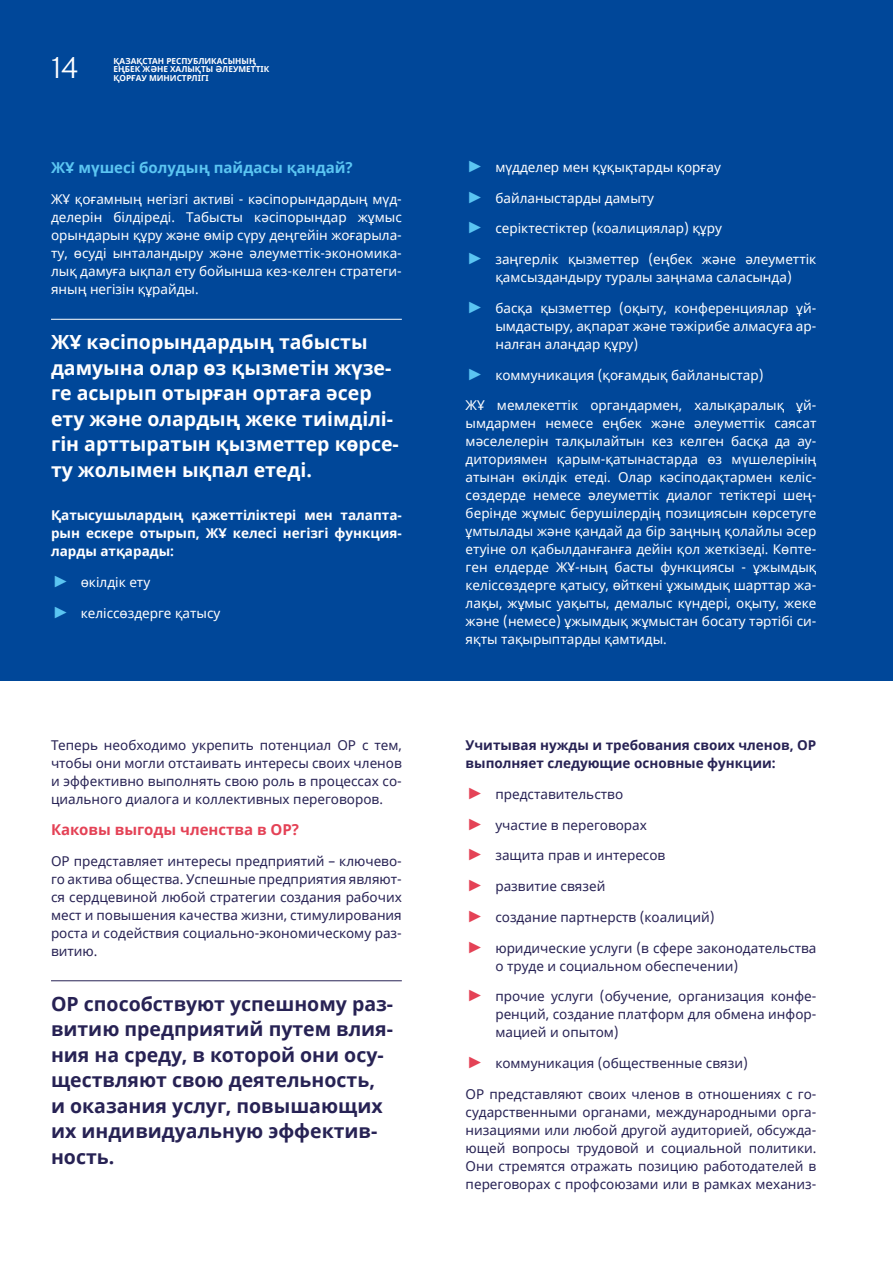
<style>
.page{position:relative;width:893px;height:1263px;background:#fff}
.page>*{position:absolute;margin:0;border:0;box-sizing:border-box;transform-origin:0 0}
.t1{font:300 30px "Overpass";color:#fff}
.t2{font:700 19.5px/25.5px "Noto Sans";color:#272254}
.t3{font:700 19.5px/25.5px "Noto Sans";color:#fff}
.t4{font:700 15px "Noto Sans";color:#5bc5f2}
.t5{font:700 15px "Noto Sans";color:#e44256}
.t6{font:13.5px/18px "Noto Sans";color:#fff;text-align:justify}
.t7{font:13.5px/18px "Noto Sans";color:#272254;text-align:justify}
.t8{font:700 13.5px/18px "Noto Sans";color:#fff;text-align:justify}
.t9{font:700 13.5px/18px "Noto Sans";color:#272254}
.t10{font:700 8.25px/8.2px "Noto Sans";color:#fff}
.s1{font-weight:700;font-size:19.5px;color:#5bc5f2}
.s2{font-weight:700;font-size:19.5px;color:#e44256}
</style>
<div class="page">
<div style="left:0;top:0;width:893px;height:680px;background:#004799"></div>
<hr style="left:51px;top:980px;width:351px;height:1px;background:#272254">
<hr style="left:51px;top:319px;width:351px;height:1px;background:#fff">
<h1 class="t1" style="left:51px;top:46px;width:29px">14</h1>
<p class="t10" style="left:113px;top:57px;width:157px">ҚАЗАҚСТАН РЕСПУБЛИКАСЫНЫҢ<br>ЕҢБЕК ЖӘНЕ ХАЛЫҚТЫ ӘЛЕУМЕТТІК<br>ҚОРҒАУ МИНИСТРЛІГІ</p>
<p class="t4" style="left:51px;top:157px;width:303px">ЖҰ мүшесі болудың пайдасы қандай?</p>
<p class="t6" style="left:51px;top:191px;width:352px">ЖҰ қоғамның негізгі активі - кәсіпорындардың мүд&shy;делерін білдіреді. Табысты кәсіпорындар жұмыс орындарын құру және өмір сүру деңгейін жоғарыла&shy;ту, өсуді ынталандыру және әлеуметтік-экономика&shy;лық дамуға ықпал ету бойынша кез-келген стратеги&shy;яның негізін құрайды.</p>
<h2 class="t3" style="left:51px;top:329px;width:349px">ЖҰ кәсіпорындардың табысты дамуына олар өз қызметін жүзе&shy;ге асырып отырған ортаға әсер ету және олардың жеке тиімділі&shy;гін арттыратын қызметтер көрсе&shy;ту жолымен ықпал етеді.</h2>
<p class="t8" style="left:51px;top:506px;width:352px">Қатысушылардың қажеттіліктері мен талапта&shy;рын ескере отырып, ЖҰ келесі негізгі функция&shy;ларды атқарады:</p>
<p class="t6" style="left:51px;top:574px;width:101px"><span class="s1">►</span> өкілдік ету</p>
<p class="t6" style="left:51px;top:604px;width:171px"><span class="s1">►</span> келіссөздерге қатысу</p>
<p class="t7" style="left:51px;top:737px;width:352px">Теперь необходимо укрепить потенциал ОР с тем, чтобы они могли отстаивать интересы своих членов и эффективно выполнять свою роль в процессах со&shy;циального диалога и коллективных переговоров.</p>
<p class="t5" style="left:51px;top:819px;width:249px">Каковы выгоды членства в ОР?</p>
<p class="t7" style="left:51px;top:852px;width:352px">ОР представляет интересы предприятий – ключево&shy;го актива общества. Успешные предприятия являют&shy;ся сердцевиной любой стратегии создания рабочих мест и повышения качества жизни, стимулирования роста и содействия социально-экономическому раз&shy;витию.</p>
<h2 class="t2" style="left:51px;top:990px;width:344px">ОР способствуют успешному раз&shy;витию предприятий путем влия&shy;ния на среду, в которой они осу&shy;ществляют свою деятельность, и оказания услуг, повышающих их индивидуальную эффектив&shy;ность.</h2>
<p class="t6" style="left:466px;top:158px;width:257px"><span class="s1">►</span> мүдделер мен құқықтарды қорғау</p>
<p class="t6" style="left:466px;top:189px;width:190px"><span class="s1">►</span> байланыстарды дамыту</p>
<p class="t6" style="left:466px;top:220px;width:258px"><span class="s1">►</span> серіктестіктер (коалициялар) құру</p>
<p class="t6" style="left:466px;top:251px;width:352px;text-align:center"><span class="s1">►</span> заңгерлік қызметтер (еңбек және әлеуметтік қамсыздандыру туралы заңнама саласында)</p>
<p class="t6" style="left:495px;top:299px;width:323px;text-indent:-30px"><span class="s1">►</span> басқа қызметтер (оқыту, конференциялар ұй&shy;ымдастыру, ақпарат және тәжірибе алмасуға ар&shy;налған алаңдар құру)</p>
<p class="t6" style="left:466px;top:366px;width:299px"><span class="s1">►</span> коммуникация (қоғамдық байланыстар)</p>
<p class="t6" style="left:466px;top:397px;width:352px">ЖҰ мемлекеттік органдармен, халықаралық ұй&shy;ымдармен немесе еңбек және әлеуметтік саясат мәселелерін талқылайтын кез келген басқа да ау&shy;диториямен қарым-қатынастарда өз мүшелерінің атынан өкілдік етеді. Олар кәсіподақтармен келіс&shy;сөздерде немесе әлеуметтік диалог тетіктері шең&shy;берінде жұмыс берушілердің позициясын көрсетуге ұмтылады және қандай да бір заңның қолайлы әсер етуіне ол қабылданғанға дейін қол жеткізеді. Көпте&shy;ген елдерде ЖҰ-ның басты функциясы - ұжымдық келіссөздерге қатысу, өйткені ұжымдық шарттар жа&shy;лақы, жұмыс уақыты, демалыс күндері, оқыту, жеке және (немесе) ұжымдық жұмыстан босату тәртібі си&shy;яқты тақырыптарды қамтиды.</p>
<p class="t9" style="left:466px;top:736px;width:352px">Учитывая нужды и требования своих членов, ОР выполняет следующие основные функции:</p>
<p class="t7" style="left:466px;top:785px;width:159px"><span class="s2">►</span> представительство</p>
<p class="t7" style="left:466px;top:816px;width:183px"><span class="s2">►</span> участие в переговорах</p>
<p class="t7" style="left:466px;top:847px;width:201px"><span class="s2">►</span> защита прав и интересов</p>
<p class="t7" style="left:466px;top:878px;width:141px"><span class="s2">►</span> развитие связей</p>
<p class="t7" style="left:466px;top:908px;width:250px"><span class="s2">►</span> создание партнерств (коалиций)</p>
<p class="t7" style="left:495px;top:939px;width:323px;text-indent:-30px"><span class="s2">►</span> юридические услуги (в сфере законодательства о труде и социальном обеспечении)</p>
<p class="t7" style="left:495px;top:988px;width:323px;text-indent:-30px"><span class="s2">►</span> прочие услуги (обучение, организация конфе&shy;ренций, создание платформ для обмена инфор&shy;мацией и опытом)</p>
<p class="t7" style="left:466px;top:1055px;width:284px"><span class="s2">►</span> коммуникация (общественные связи)</p>
<p class="t7" style="left:466px;top:1085px;width:352px">ОР представляют своих членов в отношениях с го&shy;сударственными органами, международными орга&shy;низациями или любой другой аудиторией, обсужда&shy;ющей вопросы трудовой и социальной политики.<br>Они стремятся отражать позицию работодателей в переговорах с профсоюзами или в рамках механиз-</p>
</div>
